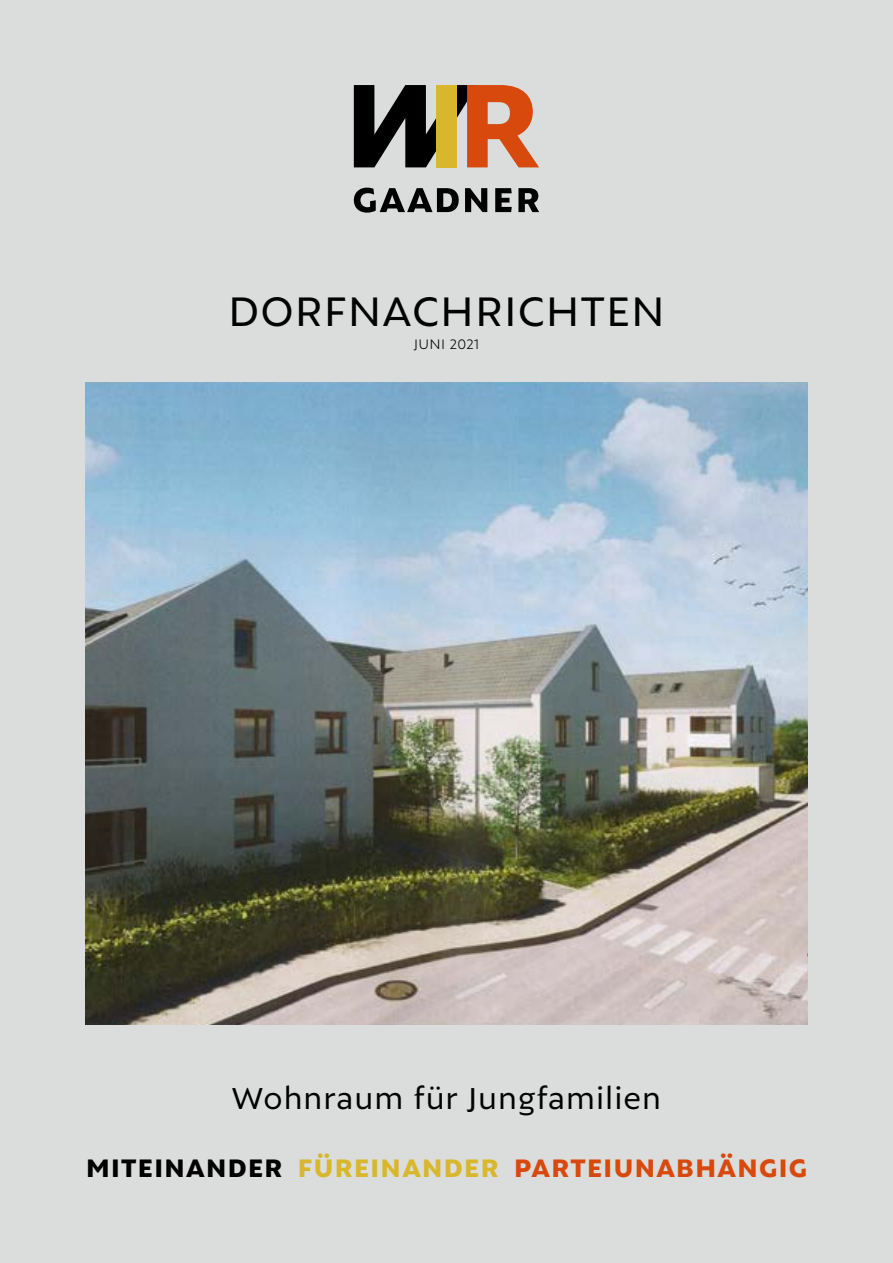
<style>
.page{position:relative;width:893px;height:1263px;background:#dadddb}
.page>*{position:absolute;margin:0;border:0;box-sizing:border-box;transform-origin:0 0}
.t1{font:45px "Autor";letter-spacing:.025em;color:#000}
.t2{font:33px "Autor";letter-spacing:.03em;color:#000}
.t3{font:800 27.3px "Autor";letter-spacing:.05em;color:#d7490c}
.t4{font:300 15px "Autor";letter-spacing:.025em;color:#000}
.s1{color:#000}
.s2{color:#d9b72c}
</style>
<div class="page">
<svg style="left:354px;top:188px;width:105px;height:25px"></svg>
<svg style="left:465px;top:188px;width:22px;height:24px"></svg>
<svg style="left:495px;top:188px;width:17px;height:24px"></svg>
<svg style="left:518px;top:188px;width:21px;height:24px"></svg>
<svg style="left:354px;top:85px;width:185px;height:82px"></svg>
<img style="left:85px;top:383px;width:723px;height:642px">
<h1 class="t1" style="left:228px;top:284px;width:438px">DORFNACHRICHTEN</h1>
<p class="t4" style="left:414px;top:335px;width:67px">JUNI 2021</p>
<p class="t2" style="left:232px;top:1078px;width:431px">Wohnraum für Jungfamilien</p>
<p class="t3" style="left:86px;top:1151px;width:722px"><span class="s1">MITEINANDER</span> <span class="s2">FÜREINANDER</span> PARTEIUNABHÄNGIG</p>
</div>
